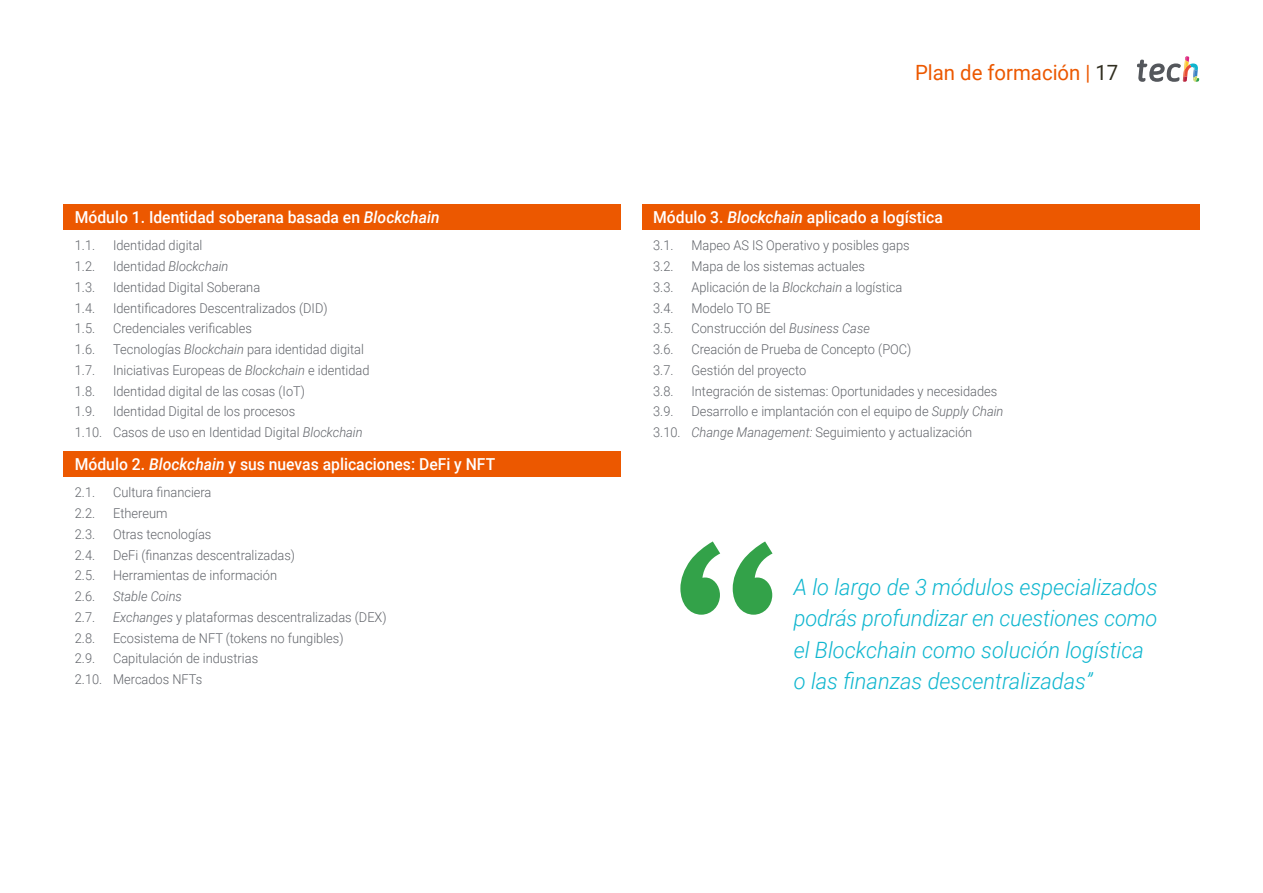
<style>
.page{position:relative;width:1263px;height:893px;background:#fff}
.page>*{position:absolute;margin:0;border:0;box-sizing:border-box;transform-origin:0 0}
.t1{font:italic 300 22.5px/31.5px "Roboto";color:#0fb6cf}
.t2{font:21px "Roboto";color:#ec5800}
.t3{font:500 16.5px "Roboto";color:#fff;scale:.95 1}
.t4{font:300 13.5px/20.7px "Roboto";color:#61646a;scale:.95 1}
.t5{font:italic 300 13.5px "Roboto";color:#61646a;scale:.95 1}
.s1{font-style:italic}
.s2{font-style:normal}
.s3{color:#312e20}
</style>
<div class="page">
<svg style="left:680px;top:541px;width:92px;height:74px"></svg>
<div style="left:64px;top:205px;width:557px;height:25px;background:#ec5800"></div>
<div style="left:64px;top:452px;width:557px;height:25px;background:#ec5800"></div>
<div style="left:642px;top:205px;width:557px;height:25px;background:#ec5800"></div>
<svg style="left:1137px;top:56px;width:62px;height:26px"></svg>
<p class="t3" style="left:75px;top:206px;width:385px">Módulo 1. Identidad soberana basada en <span class="s1">Blockchain</span></p>
<p class="t4" style="left:75px;top:235px;width:23px">1.1.</p>
<p class="t4" style="left:113px;top:235px;width:96px">Identidad digital</p>
<p class="t4" style="left:75px;top:256px;width:23px">1.2.</p>
<p class="t5" style="left:113px;top:257px;width:123px"><span class="s2">Identidad</span> Blockchain</p>
<p class="t4" style="left:75px;top:276px;width:23px">1.3.</p>
<p class="t4" style="left:113px;top:276px;width:156px">Identidad Digital Soberana</p>
<p class="t4" style="left:75px;top:297px;width:23px">1.4.</p>
<p class="t4" style="left:113px;top:297px;width:227px">Identificadores Descentralizados (DID)</p>
<p class="t4" style="left:75px;top:318px;width:23px">1.5.</p>
<p class="t4" style="left:113px;top:318px;width:148px">Credenciales verificables</p>
<p class="t4" style="left:75px;top:339px;width:23px">1.6.</p>
<p class="t4" style="left:113px;top:339px;width:266px">Tecnologías <span class="s1">Blockchain</span> para identidad digital</p>
<p class="t4" style="left:75px;top:359px;width:23px">1.7.</p>
<p class="t4" style="left:113px;top:359px;width:271px">Iniciativas Europeas de <span class="s1">Blockchain</span> e identidad</p>
<p class="t4" style="left:75px;top:380px;width:23px">1.8.</p>
<p class="t4" style="left:113px;top:380px;width:204px">Identidad digital de las cosas (IoT)</p>
<p class="t4" style="left:75px;top:401px;width:23px">1.9.</p>
<p class="t4" style="left:75px;top:401px;width:304px;text-indent:38px">Identidad Digital de los procesos<br>1.10. Casos de uso en Identidad Digital <span class="s1">Blockchain</span></p>
<p class="t3" style="left:75px;top:453px;width:444px">Módulo 2. <span class="s1">Blockchain</span> y sus nuevas aplicaciones: DeFi y NFT</p>
<p class="t4" style="left:75px;top:482px;width:23px">2.1.</p>
<p class="t4" style="left:113px;top:482px;width:105px">Cultura financiera</p>
<p class="t4" style="left:75px;top:503px;width:23px">2.2.</p>
<p class="t4" style="left:113px;top:503px;width:59px">Ethereum</p>
<p class="t4" style="left:75px;top:523px;width:23px">2.3.</p>
<p class="t4" style="left:113px;top:523px;width:105px">Otras tecnologías</p>
<p class="t4" style="left:75px;top:544px;width:23px">2.4.</p>
<p class="t4" style="left:113px;top:544px;width:193px">DeFi (finanzas descentralizadas)</p>
<p class="t4" style="left:75px;top:565px;width:23px">2.5.</p>
<p class="t4" style="left:113px;top:565px;width:174px">Herramientas de información</p>
<p class="t4" style="left:75px;top:586px;width:23px">2.6.</p>
<p class="t5" style="left:113px;top:587px;width:74px">Stable Coins</p>
<p class="t4" style="left:75px;top:606px;width:23px">2.7.</p>
<p class="t4" style="left:113px;top:606px;width:289px"><span class="s1">Exchanges</span> y plataformas descentralizadas (DEX)</p>
<p class="t4" style="left:75px;top:627px;width:23px">2.8.</p>
<p class="t4" style="left:113px;top:627px;width:244px">Ecosistema de NFT (tokens no fungibles)</p>
<p class="t4" style="left:75px;top:648px;width:23px">2.9.</p>
<p class="t4" style="left:75px;top:648px;width:194px;text-indent:38px">Capitulación de industrias<br>2.10. Mercados NFTs</p>
<h2 class="t2" style="left:915px;top:57px;width:205px">Plan de formación | <span class="s3">17</span></h2>
<p class="t3" style="left:653px;top:206px;width:306px">Módulo 3. <span class="s1">Blockchain</span> aplicado a logística</p>
<p class="t4" style="left:653px;top:235px;width:23px">3.1.</p>
<p class="t4" style="left:691px;top:235px;width:231px">Mapeo AS IS Operativo y posibles gaps</p>
<p class="t4" style="left:653px;top:256px;width:23px">3.2.</p>
<p class="t4" style="left:691px;top:256px;width:184px">Mapa de los sistemas actuales</p>
<p class="t4" style="left:653px;top:276px;width:23px">3.3.</p>
<p class="t4" style="left:691px;top:276px;width:223px">Aplicación de la <span class="s1">Blockchain</span> a logística</p>
<p class="t4" style="left:653px;top:297px;width:23px">3.4.</p>
<p class="t4" style="left:691px;top:297px;width:85px">Modelo TO BE</p>
<p class="t4" style="left:653px;top:318px;width:23px">3.5.</p>
<p class="t4" style="left:691px;top:318px;width:189px">Construcción del <span class="s1">Business Case</span></p>
<p class="t4" style="left:653px;top:339px;width:23px">3.6.</p>
<p class="t4" style="left:691px;top:339px;width:233px">Creación de Prueba de Concepto (POC)</p>
<p class="t4" style="left:653px;top:359px;width:23px">3.7.</p>
<p class="t4" style="left:691px;top:359px;width:122px">Gestión del proyecto</p>
<p class="t4" style="left:653px;top:380px;width:23px">3.8.</p>
<p class="t4" style="left:691px;top:380px;width:323px">Integración de sistemas: Oportunidades y necesidades</p>
<p class="t4" style="left:653px;top:401px;width:23px">3.9.</p>
<p class="t4" style="left:653px;top:401px;width:370px;text-indent:38px">Desarrollo e implantación con el equipo de <span class="s1">Supply Chain<br></span>3.10. <span class="s1">Change Management:</span> Seguimiento y actualización</p>
<h1 class="t1" style="left:794px;top:570px;width:365px">A lo largo de 3 módulos especializados podrás profundizar en cuestiones como el Blockchain como solución logística o las finanzas descentralizadas”</h1>
</div>
